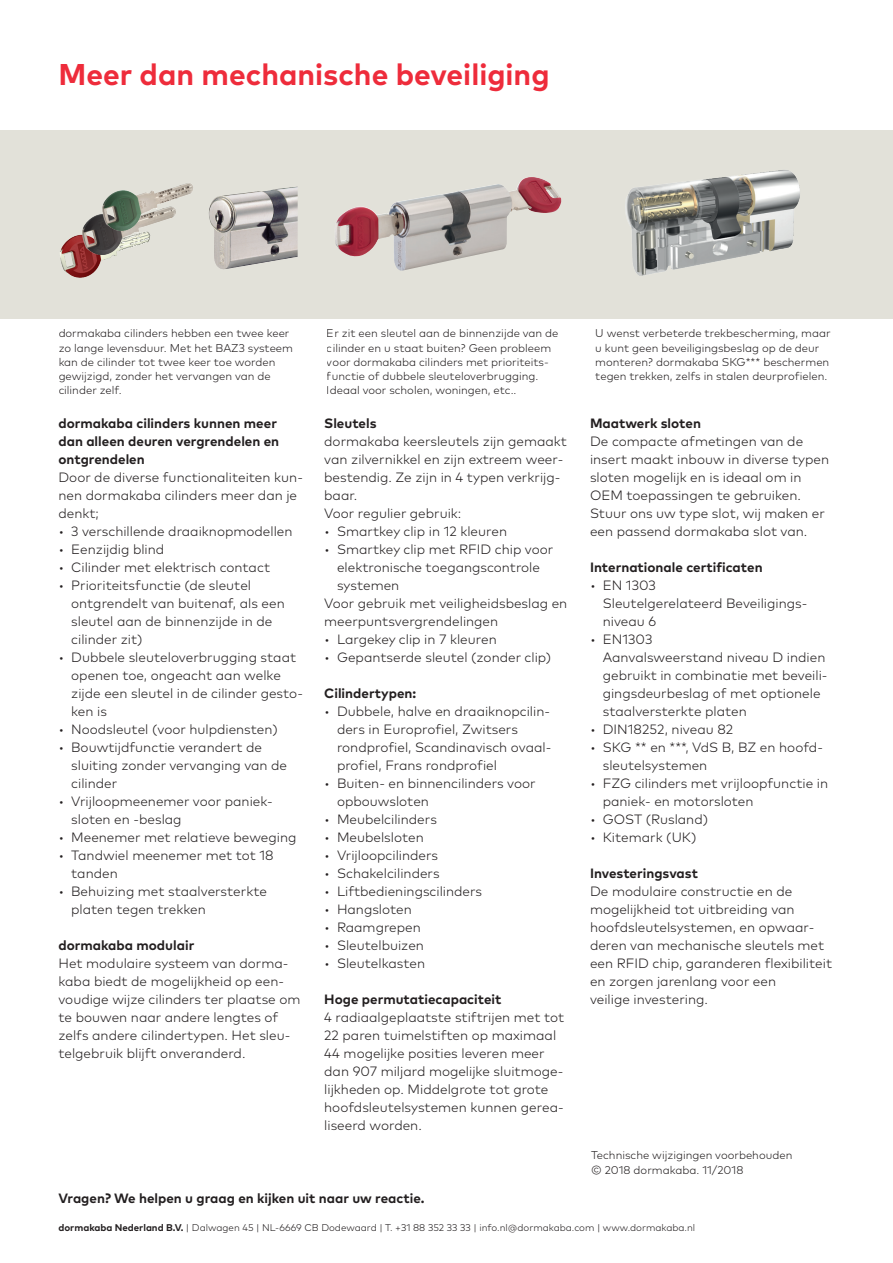
<style>
.page{position:relative;width:893px;height:1263px;background:#fff}
.page>*{position:absolute;margin:0;border:0;box-sizing:border-box;transform-origin:0 0}
.Title_blue_20pt_24pt{font:700 30px "Mark Pro";color:#ee2c3b}
.Descriptor_light_bla{font:300 13.5px/18px "Mark Pro";color:#231f20}
.Descriptor_light_bla-2{font:700 13.5px/18px "Mark Pro";color:#231f20}
.Descriptor_bold_blac{font:700 13.5px "Mark Pro";color:#231f20}
.Margin_light_black_7{font:300 11.25px/14.2px "Mark Pro";color:#231f20}
.adress_DACH_Fuss_6_5{font:300 9.75px "Mark Pro";color:#231f20}
.s1{font-weight:700}
</style>
<div class="page">
<div style="left:0;top:130px;width:893px;height:189px;background:#e2e1d9"></div>
<img style="left:208px;top:187px;width:89px;height:83px">
<img style="left:60px;top:230px;width:57px;height:48px">
<img style="left:83px;top:214px;width:68px;height:41px">
<img style="left:102px;top:183px;width:91px;height:48px">
<img style="left:335px;top:177px;width:226px;height:94px">
<img style="left:625px;top:170px;width:175px;height:106px">
<p class="Title_blue_20pt_24pt" style="left:58px;top:52px;width:493px">Meer dan mechanische beveiliging</p>
<p class="Margin_light_black_7" style="left:59px;top:325px;width:236px">dormakaba cilinders hebben een twee keer zo lange levensduur. Met het BAZ3 systeem kan de cilinder tot twee keer toe worden gewijzigd, zonder het vervangen van de cilinder zelf.</p>
<p class="Margin_light_black_7" style="left:327px;top:325px;width:233px">Er zit een sleutel aan de binnenzijde van de cilinder en u staat buiten? Geen probleem voor dormakaba cilinders met prioriteits&shy;functie of dubbele sleuteloverbrugging.<br>Ideaal voor scholen, woningen, etc..</p>
<p class="Margin_light_black_7" style="left:595px;top:325px;width:237px">U wenst verbeterde trekbescherming, maar u kunt geen beveiligingsbeslag op de deur monteren? dormakaba SKG*** beschermen tegen trekken, zelfs in stalen deurprofielen.</p>
<p class="Descriptor_light_bla-2" style="left:58px;top:413px;width:222px">dormakaba cilinders kunnen meer dan alleen deuren vergrendelen en ontgrendelen</p>
<p class="Descriptor_light_bla" style="left:58px;top:467px;width:246px">Door de diverse functionaliteiten kun&shy;nen dormakaba cilinders meer dan je denkt;</p>
<p class="Descriptor_light_bla" style="left:58px;top:521px;width:236px">• 3 verschillende draaiknopmodellen</p>
<p class="Descriptor_light_bla" style="left:58px;top:539px;width:107px">• Eenzijdig blind</p>
<p class="Descriptor_light_bla" style="left:58px;top:557px;width:213px">• Cilinder met elektrisch contact</p>
<p class="Descriptor_light_bla" style="left:71px;top:575px;width:215px;text-indent:-13px">• Prioriteitsfunctie (de sleutel ontgrendelt van buitenaf, als een sleutel aan de binnenzijde in de cilinder zit)</p>
<p class="Descriptor_light_bla" style="left:71px;top:647px;width:233px;text-indent:-13px">• Dubbele sleuteloverbrugging staat openen toe, ongeacht aan welke zijde een sleutel in de cilinder gesto&shy;ken is</p>
<p class="Descriptor_light_bla" style="left:58px;top:719px;width:221px">• Noodsleutel (voor hulpdiensten)</p>
<p class="Descriptor_light_bla" style="left:71px;top:737px;width:217px;text-indent:-13px">• Bouwtijdfunctie verandert de sluiting zonder vervanging van de cilinder</p>
<p class="Descriptor_light_bla" style="left:71px;top:791px;width:203px;text-indent:-13px">• Vrijloopmeenemer voor paniek&shy;sloten en -beslag</p>
<p class="Descriptor_light_bla" style="left:58px;top:827px;width:240px">• Meenemer met relatieve beweging</p>
<p class="Descriptor_light_bla" style="left:71px;top:845px;width:204px;text-indent:-13px">• Tandwiel meenemer met tot 18 tanden</p>
<p class="Descriptor_light_bla" style="left:71px;top:881px;width:197px;text-indent:-13px">• Behuizing met staalversterkte platen tegen trekken</p>
<p class="Descriptor_light_bla-2" style="left:58px;top:935px;width:137px">dormakaba modulair</p>
<p class="Descriptor_light_bla" style="left:58px;top:953px;width:243px">Het modulaire systeem van dorma&shy;kaba biedt de mogelijkheid op een&shy;voudige wijze cilinders ter plaatse om te bouwen naar andere lengtes of zelfs andere cilindertypen. Het sleu&shy;telgebruik blijft onveranderd.</p>
<p class="Descriptor_light_bla-2" style="left:324px;top:413px;width:54px">Sleutels</p>
<p class="Descriptor_light_bla" style="left:324px;top:431px;width:244px">dormakaba keersleutels zijn gemaakt van zilvernikkel en zijn extreem weer&shy;bestendig. Ze zijn in 4 typen verkrijg&shy;baar.</p>
<p class="Descriptor_light_bla" style="left:324px;top:503px;width:139px">Voor regulier gebruik:</p>
<p class="Descriptor_light_bla" style="left:324px;top:521px;width:184px">• Smartkey clip in 12 kleuren</p>
<p class="Descriptor_light_bla" style="left:337px;top:539px;width:218px;text-indent:-13px">• Smartkey clip met RFID chip voor elektronische toegangscontrole systemen</p>
<p class="Descriptor_light_bla" style="left:324px;top:593px;width:245px">Voor gebruik met veiligheidsbeslag en meerpuntsvergrendelingen</p>
<p class="Descriptor_light_bla" style="left:324px;top:629px;width:174px">• Largekey clip in 7 kleuren</p>
<p class="Descriptor_light_bla" style="left:324px;top:647px;width:228px">• Gepantserde sleutel (zonder clip)</p>
<p class="Descriptor_light_bla-2" style="left:324px;top:683px;width:94px">Cilindertypen:</p>
<p class="Descriptor_light_bla" style="left:337px;top:701px;width:216px;text-indent:-13px">• Dubbele, halve en draaiknopcilin&shy;ders in Europrofiel, Zwitsers rondprofiel, Scandinavisch ovaal&shy;profiel, Frans rondprofiel</p>
<p class="Descriptor_light_bla" style="left:337px;top:773px;width:200px;text-indent:-13px">• Buiten- en binnencilinders voor opbouwsloten</p>
<p class="Descriptor_light_bla" style="left:324px;top:809px;width:114px">• Meubelcilinders</p>
<p class="Descriptor_light_bla" style="left:324px;top:827px;width:101px">• Meubelsloten</p>
<p class="Descriptor_light_bla" style="left:324px;top:845px;width:115px">• Vrijloopcilinders</p>
<p class="Descriptor_light_bla" style="left:324px;top:863px;width:117px">• Schakelcilinders</p>
<p class="Descriptor_light_bla" style="left:324px;top:881px;width:159px">• Liftbedieningscilinders</p>
<p class="Descriptor_light_bla" style="left:324px;top:899px;width:89px">• Hangsloten</p>
<p class="Descriptor_light_bla" style="left:324px;top:917px;width:98px">• Raamgrepen</p>
<p class="Descriptor_light_bla" style="left:324px;top:935px;width:101px">• Sleutelbuizen</p>
<p class="Descriptor_light_bla" style="left:324px;top:953px;width:102px">• Sleutelkasten</p>
<p class="Descriptor_light_bla-2" style="left:324px;top:989px;width:179px">Hoge permutatiecapaciteit</p>
<p class="Descriptor_light_bla" style="left:324px;top:1007px;width:241px">4 radiaalgeplaatste stiftrijen met tot 22 paren tuimelstiften op maximaal 44 mogelijke posities leveren meer dan 907 miljard mogelijke sluitmoge&shy;lijkheden op. Middelgrote tot grote hoofdsleutelsystemen kunnen gerea&shy;liseerd worden.</p>
<p class="Descriptor_light_bla-2" style="left:590px;top:413px;width:112px">Maatwerk sloten</p>
<p class="Descriptor_light_bla" style="left:590px;top:431px;width:241px">De compacte afmetingen van de insert maakt inbouw in diverse typen sloten mogelijk en is ideaal om in<br>OEM toepassingen te gebruiken.<br>Stuur ons uw type slot, wij maken er een passend dormakaba slot van.</p>
<p class="Descriptor_light_bla-2" style="left:590px;top:557px;width:174px">Internationale certificaten</p>
<p class="Descriptor_light_bla" style="left:603px;top:575px;width:206px;text-indent:-13px">• EN 1303<br>Sleutelgerelateerd Beveiligings&shy;niveau 6</p>
<p class="Descriptor_light_bla" style="left:603px;top:629px;width:226px;text-indent:-13px">• EN1303<br>Aanvalsweerstand niveau D indien gebruikt in combinatie met beveili&shy;gingsdeurbeslag of met optionele staalversterkte platen</p>
<p class="Descriptor_light_bla" style="left:590px;top:719px;width:145px">• DIN18252, niveau 82</p>
<p class="Descriptor_light_bla" style="left:603px;top:737px;width:222px;text-indent:-13px">• SKG ** en ***, VdS B, BZ en hoofd&shy;sleutelsystemen</p>
<p class="Descriptor_light_bla" style="left:603px;top:773px;width:227px;text-indent:-13px">• FZG cilinders met vrijloopfunctie in paniek- en motorsloten</p>
<p class="Descriptor_light_bla" style="left:590px;top:809px;width:120px">• GOST (Rusland)</p>
<p class="Descriptor_light_bla" style="left:590px;top:827px;width:108px">• Kitemark (UK)</p>
<p class="Descriptor_light_bla-2" style="left:590px;top:863px;width:109px">Investeringsvast</p>
<p class="Descriptor_light_bla" style="left:590px;top:881px;width:244px">De modulaire constructie en de mogelijkheid tot uitbreiding van hoofdsleutelsystemen, en opwaar&shy;deren van mechanische sleutels met een RFID chip, garanderen flexibiliteit en zorgen jarenlang voor een<br>veilige investering.</p>
<p class="Margin_light_black_7" style="left:591px;top:1147px;width:203px">Technische wijzigingen voorbehouden © 2018 dormakaba. 11/2018</p>
<p class="Descriptor_bold_blac" style="left:58px;top:1187px;width:368px">Vragen? We helpen u graag en kijken uit naar uw reactie.</p>
<p class="adress_DACH_Fuss_6_5" style="left:58px;top:1220px;width:638px"><span class="s1">dormakaba Nederland B.V.</span> | Dalwagen 45 | NL-6669 CB Dodewaard | T. +31 88 352 33 33 | info.nl@dormakaba.com | www.dormakaba.nl</p>
</div>
